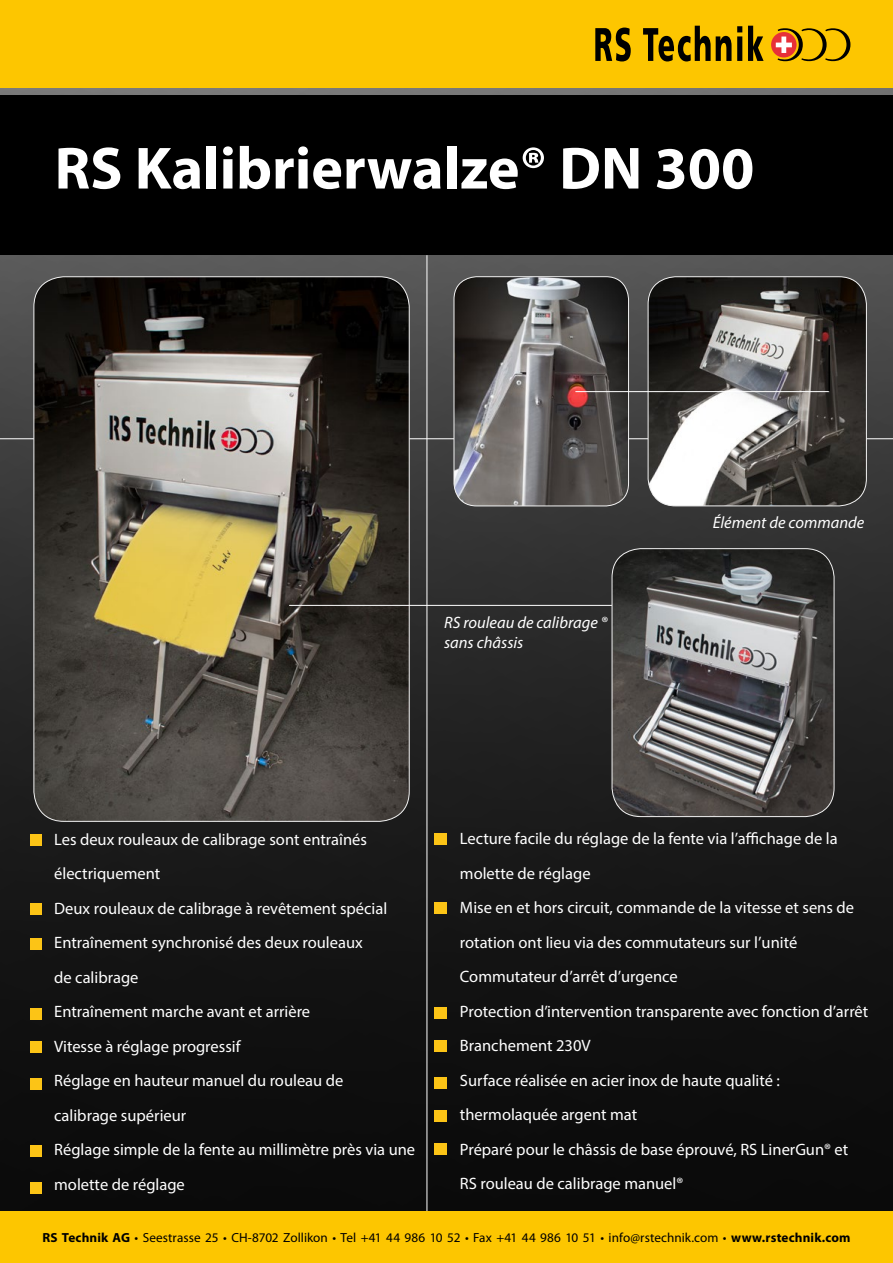
<style>
.page{position:relative;width:893px;height:1263px;background:#fff}
.page>*{position:absolute;margin:0;border:0;box-sizing:border-box;transform-origin:0 0}
.t1{font:700 60px "Myriad Pro";color:#fff}
.t2{font:16.5px/34.5px "Myriad Pro";color:#fff}
.t3{font:italic 16.5px/19.8px "Myriad Pro";color:#fff}
.t4{font:13.2px "Myriad Pro";color:#000}
.s1{font-weight:700}
</style>
<div class="page">
<img style="left:0;top:87px;width:893px;height:1125px">
<hr style="left:0;top:438px;width:893px;height:1px;background:#fff">
<hr style="left:427px;top:255px;width:1px;height:957px;background:#fff">
<img style="left:34px;top:277px;width:375px;height:544px">
<img style="left:454px;top:277px;width:174px;height:229px">
<div style="left:454px;top:276px;width:175px;height:230px;border:1px solid #f2f2f2;border-radius:23px"></div>
<img style="left:612px;top:549px;width:222px;height:268px">
<div style="left:612px;top:548px;width:222px;height:269px;border:1px solid #f2f2f2;border-radius:29px"></div>
<img style="left:648px;top:277px;width:218px;height:229px">
<div style="left:648px;top:276px;width:219px;height:230px;border:1px solid #f2f2f2;border-radius:28px"></div>
<div style="left:30px;top:903px;width:11px;height:12px;background:#fcc416"></div>
<div style="left:30px;top:834px;width:11px;height:12px;background:#fcc416"></div>
<div style="left:435px;top:833px;width:12px;height:12px;background:#fcc416"></div>
<div style="left:30px;top:938px;width:11px;height:12px;background:#fcc416"></div>
<div style="left:435px;top:902px;width:12px;height:12px;background:#fcc416"></div>
<div style="left:30px;top:1008px;width:11px;height:12px;background:#fcc416"></div>
<div style="left:435px;top:1007px;width:12px;height:12px;background:#fcc416"></div>
<div style="left:30px;top:1078px;width:11px;height:12px;background:#fcc416"></div>
<div style="left:435px;top:1077px;width:12px;height:12px;background:#fcc416"></div>
<div style="left:30px;top:1041px;width:11px;height:12px;background:#fcc416"></div>
<div style="left:435px;top:1040px;width:12px;height:12px;background:#fcc416"></div>
<div style="left:30px;top:1145px;width:11px;height:12px;background:#fcc416"></div>
<div style="left:435px;top:1143px;width:12px;height:12px;background:#fcc416"></div>
<div style="left:435px;top:1110px;width:12px;height:12px;background:#fcc416"></div>
<div style="left:30px;top:1182px;width:11px;height:11px;background:#fcc416"></div>
<hr style="left:575px;top:391px;width:254px;height:1px;background:#fff">
<hr style="left:289px;top:605px;width:323px;height:1px;background:#fff">
<hr style="left:828px;top:345px;width:2px;height:46px;background:#000">
<div style="left:0;top:0;width:893px;height:87px;background:#fdc600"></div>
<div style="left:0;top:96px;width:893px;height:159px;background:#000"></div>
<div style="left:0;top:1212px;width:893px;height:51px;background:#fdc600"></div>
<svg style="left:595px;top:26px;width:255px;height:35px"></svg>
<h1 class="t1" style="left:55px;top:129px;width:701px">RS Kalibrierwalze® DN 300</h1>
<p class="t3" style="left:444px;top:612px;width:165px">RS rouleau de calibrage ® sans châssis</p>
<p class="t3" style="left:713px;top:512px;width:153px">Élément de commande</p>
<p class="t2" style="left:54px;top:822px;width:362px">Les deux rouleaux de calibrage sont entraînés électriquement<br>Deux rouleaux de calibrage à revêtement spécial Entraînement synchronisé des deux rouleaux<br>de calibrage<br>Entraînement marche avant et arrière<br>Vitesse à réglage progressif<br>Réglage en hauteur manuel du rouleau de<br>calibrage supérieur<br>Réglage simple de la fente au millimètre près via une molette de réglage</p>
<p class="t2" style="left:460px;top:821px;width:410px">Lecture facile du réglage de la fente via l’affichage de la molette de réglage<br>Mise en et hors circuit, commande de la vitesse et sens de rotation ont lieu via des commutateurs sur l’unité Commutateur d’arrêt d’urgence<br>Protection d’intervention transparente avec fonction d’arrêt Branchement 230V<br>Surface réalisée en acier inox de haute qualité : thermolaquée argent mat<br>Préparé pour le châssis de base éprouvé, RS LinerGun® et RS rouleau de calibrage manuel®</p>
<p class="t4" style="left:43px;top:1230px;width:809px"><span class="s1">RS Technik AG</span> • Seestrasse 25 • CH-8702 Zollikon • Tel +41 44 986 10 52 • Fax +41 44 986 10 51 • info@rstechnik.com • <span class="s1">www.rstechnik.com</span></p>
</div>
